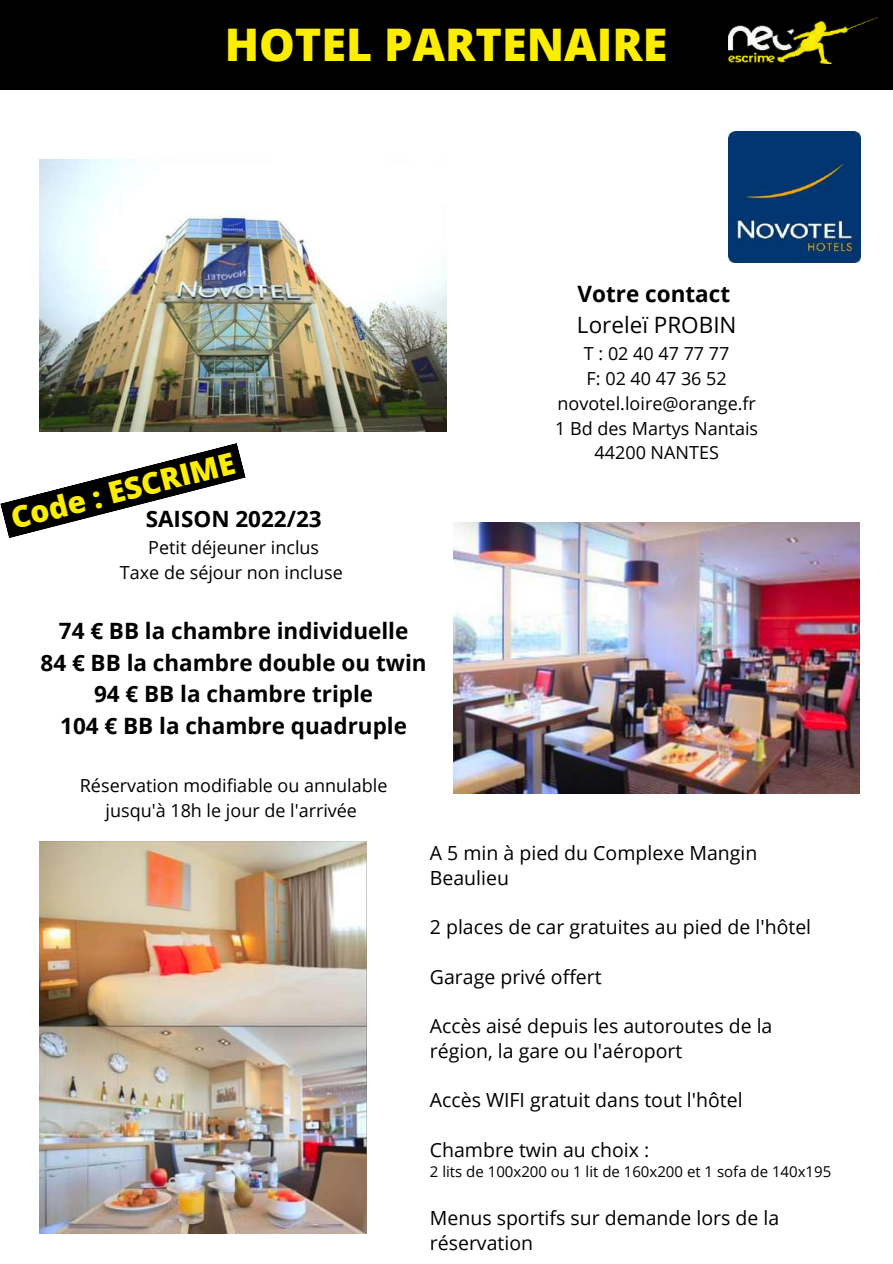
<style>
.page{position:relative;width:893px;height:1264px;background:#fff}
.page>*{position:absolute;margin:0;border:0;box-sizing:border-box;transform-origin:0 0}
.t1{font:800 45px "Open Sans";color:#fcee00}
.t2{font:800 30px "Open Sans";color:#fcee00}
.t3{font:700 22.5px/31.5px "Open Sans";color:#000;text-align:center}
.t4{font:22.5px "Open Sans";color:#000}
.t5{font:19.5px/24.8px "Open Sans";color:#000}
.t6{font:18px/24.8px "Open Sans";color:#000;text-align:center}
.t7{font:15px "Open Sans";color:#000}
</style>
<div class="page">
<div style="left:0;top:0;width:892px;height:89px;background:#000"></div>
<img style="left:728px;top:18px;width:149px;height:46px">
<img style="left:728px;top:131px;width:132px;height:132px">
<img style="left:40px;top:160px;width:406px;height:271px">
<img style="left:40px;top:841px;width:326px;height:392px">
<img style="left:453px;top:522px;width:406px;height:271px">
<svg style="left:0;top:443px;width:246px;height:95px"></svg>
<h1 class="t1" style="left:225px;top:13px;width:444px">HOTEL PARTENAIRE</h1>
<h2 class="t2" style="left:6px;top:497px;width:231px;rotate:-14deg">Code : ESCRIME</h2>
<p class="t3" style="left:146px;top:502px;width:177px">SAISON 2022/23</p>
<p class="t6" style="left:120px;top:534px;width:224px">Petit déjeuner inclus<br>Taxe de séjour non incluse</p>
<p class="t3" style="left:41px;top:615px;width:387px">74 € BB la chambre individuelle<br>84 € BB la chambre double ou twin<br>94 € BB la chambre triple<br>104 € BB la chambre quadruple</p>
<p class="t6" style="left:80px;top:773px;width:309px">Réservation modifiable ou annulable jusqu'à 18h le jour de l'arrivée</p>
<p class="t3" style="left:577px;top:277px;width:154px">Votre contact</p>
<p class="t4" style="left:577px;top:309px;width:161px">Loreleï PROBIN</p>
<p class="t6" style="left:555px;top:341px;width:204px">T : 02 40 47 77 77<br>F: 02 40 47 36 52 novotel.loire@orange.fr<br>1 Bd des Martys Nantais<br>44200 NANTES</p>
<p class="t5" style="left:430px;top:839px;width:329px">A 5 min à pied du Complexe Mangin<br>Beaulieu</p>
<p class="t5" style="left:430px;top:914px;width:383px">2 places de car gratuites au pied de l'hôtel</p>
<p class="t5" style="left:430px;top:963px;width:173px">Garage privé offert</p>
<p class="t5" style="left:430px;top:1013px;width:344px">Accès aisé depuis les autoroutes de la région, la gare ou l'aéroport</p>
<p class="t5" style="left:430px;top:1087px;width:314px">Accès WIFI gratuit dans tout l'hôtel</p>
<p class="t5" style="left:430px;top:1136px;width:221px">Chambre twin au choix :</p>
<p class="t7" style="left:430px;top:1160px;width:403px">2 lits de 100x200 ou 1 lit de 160x200 et 1 sofa de 140x195</p>
<p class="t5" style="left:430px;top:1205px;width:351px">Menus sportifs sur demande lors de la réservation</p>
</div>
